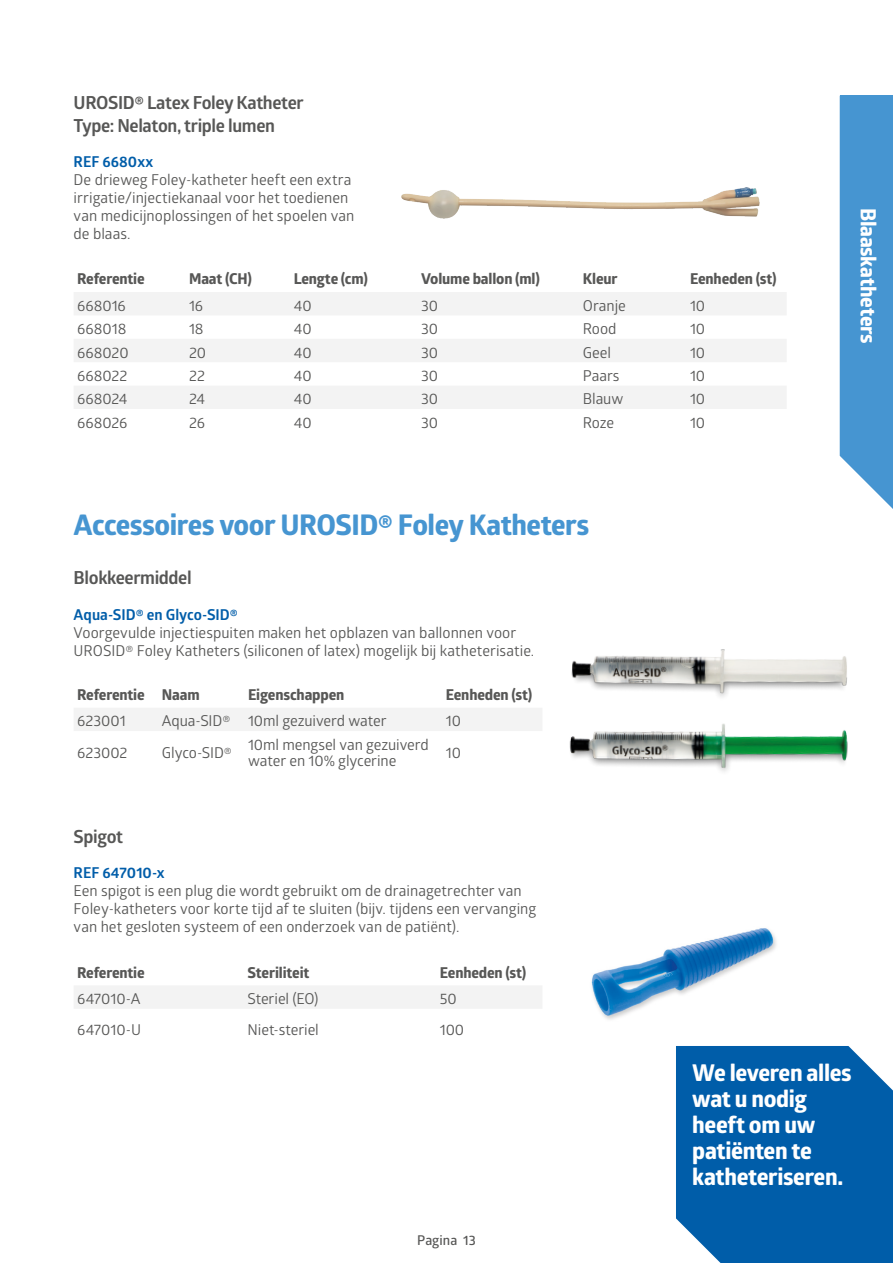
<style>
.page{position:relative;width:893px;height:1263px;background:#fff}
.page>*{position:absolute;margin:0;border:0;box-sizing:border-box;transform-origin:0 0}
.MEDLINE_-_Headline__L{font:700 28.5px "Globerx";letter-spacing:-.02em;color:#4695d1}
.MEDLINE_-_Headline__L-2{font:700 23.25px/26px "Globerx";letter-spacing:-.015em;color:#fff}
.MEDLINE_-_A_Head{font:700 21px "Globerx";letter-spacing:-.01em;color:#fff}
.MEDLINE_-_Body{font:700 18px/22.5px "Glober";letter-spacing:-.02em;color:#575756}
.MEDLINE_-_Intro_Text{font:15px/18px "Glober";color:#575756}
.MEDLINE_-_Line_Listing{font:15px/16.5px "Glober";letter-spacing:-.005em;color:#575756}
.MEDLINE_-_Line_Listing_Headers{font:700 15px "Globerx";letter-spacing:-.01em;color:#575756}
.t1{font:600 13.5px "Glober";letter-spacing:.005em;color:#575756}
.s1{font-weight:700;color:#005da9}
</style>
<div class="page">
<svg style="left:840px;top:96px;width:53px;height:413px"></svg>
<div style="left:841px;top:96px;width:52px;height:360px;background:#4695d1"></div>
<svg style="left:74px;top:292px;width:712px;height:117px;fill:#f3f3f3"></svg>
<img style="left:401px;top:187px;width:359px;height:32px">
<div style="left:74px;top:708px;width:468px;height:23px;background:#f3f3f3"></div>
<div style="left:74px;top:986px;width:468px;height:22px;background:#f3f3f3"></div>
<img style="left:571px;top:649px;width:276px;height:38px">
<img style="left:569px;top:687px;width:279px;height:85px">
<img style="left:591px;top:928px;width:185px;height:92px">
<div style="left:676px;top:1046px;width:217px;height:217px;background:#005da9"></div>
<p class="MEDLINE_-_Body" style="left:74px;top:91px;width:232px">UROSID® Latex Foley Katheter<br>Type: Nelaton, triple lumen</p>
<p class="MEDLINE_-_Intro_Text" style="left:74px;top:152px;width:282px"><span class="s1">REF 6680xx<br></span>De drieweg Foley-katheter heeft een extra irrigatie/injectiekanaal voor het toedienen van medicijnoplossingen of het spoelen van de blaas.</p>
<p class="MEDLINE_-_Line_Listing_Headers" style="left:77px;top:268px;width:69px">Referentie</p>
<p class="MEDLINE_-_Line_Listing_Headers" style="left:189px;top:268px;width:64px">Maat (CH)</p>
<p class="MEDLINE_-_Line_Listing_Headers" style="left:294px;top:268px;width:76px">Lengte (cm)</p>
<p class="MEDLINE_-_Line_Listing_Headers" style="left:421px;top:268px;width:120px">Volume ballon (ml)</p>
<p class="MEDLINE_-_Line_Listing_Headers" style="left:583px;top:268px;width:36px">Kleur</p>
<p class="MEDLINE_-_Line_Listing_Headers" style="left:690px;top:268px;width:88px">Eenheden (st)</p>
<p class="MEDLINE_-_Line_Listing" style="left:77px;top:296px;width:50px">668016</p>
<p class="MEDLINE_-_Line_Listing" style="left:189px;top:296px;width:16px">16</p>
<p class="MEDLINE_-_Line_Listing" style="left:294px;top:296px;width:20px">40</p>
<p class="MEDLINE_-_Line_Listing" style="left:421px;top:296px;width:18px">30</p>
<p class="MEDLINE_-_Line_Listing" style="left:583px;top:296px;width:44px">Oranje</p>
<p class="MEDLINE_-_Line_Listing" style="left:690px;top:296px;width:17px">10</p>
<p class="MEDLINE_-_Line_Listing" style="left:77px;top:320px;width:51px">668018</p>
<p class="MEDLINE_-_Line_Listing" style="left:189px;top:320px;width:16px">18</p>
<p class="MEDLINE_-_Line_Listing" style="left:294px;top:320px;width:20px">40</p>
<p class="MEDLINE_-_Line_Listing" style="left:421px;top:320px;width:18px">30</p>
<p class="MEDLINE_-_Line_Listing" style="left:583px;top:320px;width:35px">Rood</p>
<p class="MEDLINE_-_Line_Listing" style="left:690px;top:320px;width:17px">10</p>
<p class="MEDLINE_-_Line_Listing" style="left:77px;top:343px;width:53px">668020</p>
<p class="MEDLINE_-_Line_Listing" style="left:189px;top:343px;width:19px">20</p>
<p class="MEDLINE_-_Line_Listing" style="left:294px;top:343px;width:20px">40</p>
<p class="MEDLINE_-_Line_Listing" style="left:421px;top:343px;width:18px">30</p>
<p class="MEDLINE_-_Line_Listing" style="left:583px;top:343px;width:30px">Geel</p>
<p class="MEDLINE_-_Line_Listing" style="left:690px;top:343px;width:17px">10</p>
<p class="MEDLINE_-_Line_Listing" style="left:77px;top:367px;width:52px">668022</p>
<p class="MEDLINE_-_Line_Listing" style="left:189px;top:367px;width:17px">22</p>
<p class="MEDLINE_-_Line_Listing" style="left:294px;top:367px;width:20px">40</p>
<p class="MEDLINE_-_Line_Listing" style="left:421px;top:367px;width:18px">30</p>
<p class="MEDLINE_-_Line_Listing" style="left:583px;top:367px;width:38px">Paars</p>
<p class="MEDLINE_-_Line_Listing" style="left:690px;top:367px;width:17px">10</p>
<p class="MEDLINE_-_Line_Listing" style="left:77px;top:390px;width:52px">668024</p>
<p class="MEDLINE_-_Line_Listing" style="left:189px;top:390px;width:18px">24</p>
<p class="MEDLINE_-_Line_Listing" style="left:294px;top:390px;width:20px">40</p>
<p class="MEDLINE_-_Line_Listing" style="left:421px;top:390px;width:18px">30</p>
<p class="MEDLINE_-_Line_Listing" style="left:583px;top:390px;width:42px">Blauw</p>
<p class="MEDLINE_-_Line_Listing" style="left:690px;top:390px;width:17px">10</p>
<p class="MEDLINE_-_Line_Listing" style="left:77px;top:413px;width:52px">668026</p>
<p class="MEDLINE_-_Line_Listing" style="left:189px;top:413px;width:17px">26</p>
<p class="MEDLINE_-_Line_Listing" style="left:294px;top:413px;width:20px">40</p>
<p class="MEDLINE_-_Line_Listing" style="left:421px;top:413px;width:18px">30</p>
<p class="MEDLINE_-_Line_Listing" style="left:583px;top:413px;width:33px">Roze</p>
<p class="MEDLINE_-_Line_Listing" style="left:690px;top:413px;width:17px">10</p>
<p class="MEDLINE_-_A_Head" style="left:883px;top:208px;width:138px;rotate:90deg">Blaaskatheters</p>
<p class="MEDLINE_-_Headline__L" style="left:74px;top:504px;width:517px">Accessoires voor UROSID® Foley Katheters</p>
<p class="MEDLINE_-_Body" style="left:74px;top:566px;width:120px">Blokkeermiddel</p>
<p class="MEDLINE_-_Intro_Text" style="left:74px;top:605px;width:462px"><span class="s1">Aqua-SID® en Glyco-SID®<br></span>Voorgevulde injectiespuiten maken het opblazen van ballonnen voor<br>UROSID® Foley Katheters (siliconen of latex) mogelijk bij katheterisatie.</p>
<p class="MEDLINE_-_Line_Listing_Headers" style="left:77px;top:684px;width:69px">Referentie</p>
<p class="MEDLINE_-_Line_Listing_Headers" style="left:162px;top:684px;width:39px">Naam</p>
<p class="MEDLINE_-_Line_Listing_Headers" style="left:248px;top:684px;width:98px">Eigenschappen</p>
<p class="MEDLINE_-_Line_Listing_Headers" style="left:446px;top:684px;width:88px">Eenheden (st)</p>
<p class="MEDLINE_-_Line_Listing" style="left:77px;top:712px;width:50px">623001</p>
<p class="MEDLINE_-_Line_Listing" style="left:162px;top:712px;width:70px">Aqua-SID®</p>
<p class="MEDLINE_-_Line_Listing" style="left:248px;top:712px;width:140px">10ml gezuiverd water</p>
<p class="MEDLINE_-_Line_Listing" style="left:446px;top:712px;width:17px">10</p>
<p class="MEDLINE_-_Line_Listing" style="left:77px;top:744px;width:52px">623002</p>
<p class="MEDLINE_-_Line_Listing" style="left:162px;top:744px;width:72px">Glyco-SID®</p>
<p class="MEDLINE_-_Line_Listing" style="left:248px;top:735px;width:182px">10ml mengsel van gezuiverd water en 10% glycerine</p>
<p class="MEDLINE_-_Line_Listing" style="left:446px;top:744px;width:17px">10</p>
<p class="MEDLINE_-_Body" style="left:74px;top:825px;width:51px">Spigot</p>
<p class="MEDLINE_-_Intro_Text" style="left:74px;top:863px;width:464px"><span class="s1">REF 647010-x<br></span>Een spigot is een plug die wordt gebruikt om de drainagetrechter van Foley-katheters voor korte tijd af te sluiten (bijv. tijdens een vervanging van het gesloten systeem of een onderzoek van de patiënt).</p>
<p class="MEDLINE_-_Line_Listing_Headers" style="left:77px;top:961px;width:69px">Referentie</p>
<p class="MEDLINE_-_Line_Listing_Headers" style="left:248px;top:961px;width:63px">Steriliteit</p>
<p class="MEDLINE_-_Line_Listing_Headers" style="left:440px;top:961px;width:88px">Eenheden (st)</p>
<p class="MEDLINE_-_Line_Listing" style="left:77px;top:990px;width:65px">647010-A</p>
<p class="MEDLINE_-_Line_Listing" style="left:248px;top:990px;width:72px">Steriel (EO)</p>
<p class="MEDLINE_-_Line_Listing" style="left:440px;top:990px;width:19px">50</p>
<p class="MEDLINE_-_Line_Listing" style="left:77px;top:1021px;width:65px">647010-U</p>
<p class="MEDLINE_-_Line_Listing" style="left:248px;top:1021px;width:73px">Niet-steriel</p>
<p class="MEDLINE_-_Line_Listing" style="left:440px;top:1021px;width:26px">100</p>
<p class="t1" style="left:417px;top:1230px;width:60px">Pagina 13</p>
<p class="MEDLINE_-_Headline__L-2" style="left:692px;top:1059px;width:161px">We leveren alles wat u nodig heeft om uw patiënten te katheteriseren.</p>
</div>
